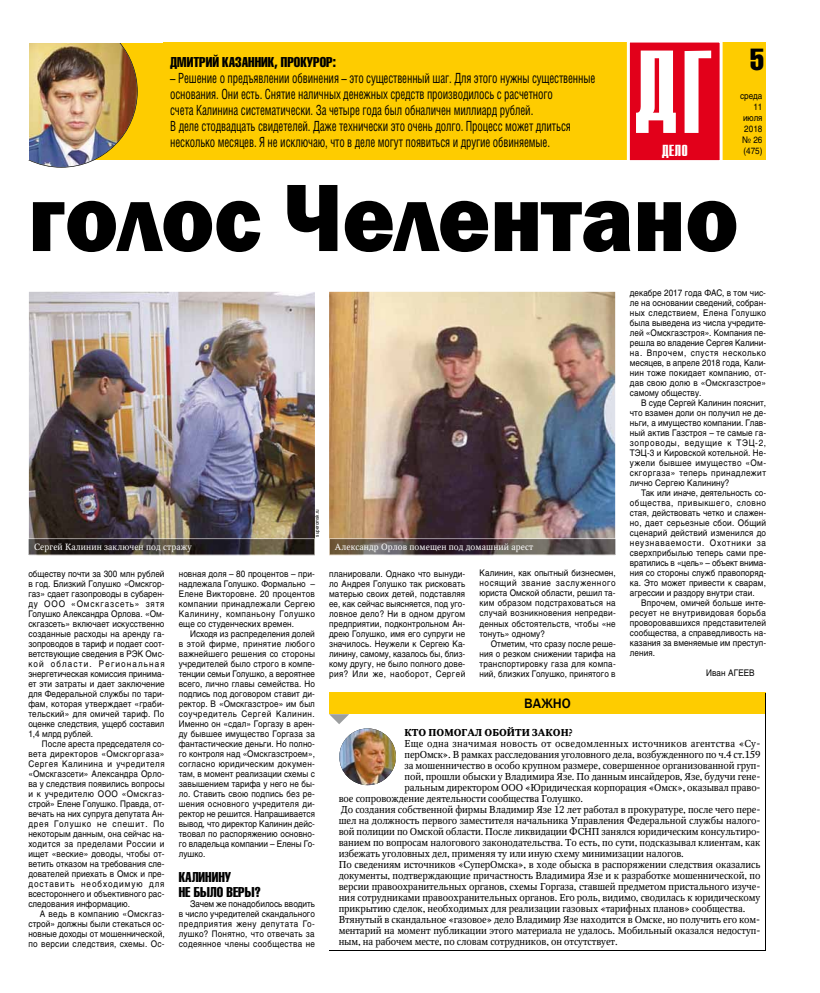
<style>
.page{position:relative;width:820px;height:993px;background:#fff}
.page>*{position:absolute;margin:0;border:0;box-sizing:border-box;transform-origin:0 0}
.t1{font:800 99px "Franklin Gothic";color:#000;scale:.9 1}
.t2{font:30px "Helios Compressed";color:#000}
.t3{font:700 16px "Compact C";color:#fff}
.t4{font:14px/16px "Helios Cond";letter-spacing:-.01em;color:#000;scale:.8 1}
.t5{font:14px/14.8px "Helios Compressed";color:#000}
.t6{font:500 14px "Franklin Gothic";letter-spacing:.01em;color:#000}
.t7{font:10px "Octava";letter-spacing:-.01em;color:#000}
.t8{font:10px "Octava";letter-spacing:.025em;color:#000}
.t9{font:700 10px "Octava";color:#000}
.t10{font:9px/10px "Helios";letter-spacing:.01em;color:#000;text-align:justify;scale:.9 1}
.t11{font:9px "Octava";letter-spacing:.01em;color:#fff}
.t12{font:5px "Helios";color:#000;scale:.9 1}
</style>
<div class="page">
<div style="left:28px;top:43px;width:737px;height:117px;background:#fecc00"></div>
<svg style="left:626px;top:42px;width:96px;height:119px;background:#ed636f"></svg>
<img style="left:28px;top:43px;width:110px;height:124px">
<svg style="left:329px;top:714px;width:20px;height:10px"></svg>
<div style="left:329px;top:692px;width:436px;height:22px;background:#fecc00"></div>
<hr style="left:765px;top:692px;width:1px;height:257px;background:#000">
<hr style="left:329px;top:949px;width:436px;height:1px;background:#000">
<img style="left:29px;top:292px;width:286px;height:246px">
<img style="left:329px;top:292px;width:286px;height:246px">
<img style="left:339px;top:728px;width:57px;height:56px;border-radius:28px">
<svg style="left:28px;top:539px;width:1px;height:16px"></svg>
<img style="left:29px;top:538px;width:286px;height:17px">
<svg style="left:615px;top:538px;width:1px;height:17px"></svg>
<img style="left:329px;top:538px;width:286px;height:17px">
<h3 class="t5" style="left:170px;top:54px;width:167px">ДМИТРИЙ КАЗАННИК, ПРОКУРОР:</h3>
<p class="t4" style="left:170px;top:70px;width:532px">– Решение о предъявлении обвинения – это существенный шаг. Для этого нужны существенные основания. Они есть. Снятие наличных денежных средств производилось с расчетного<br>счета Калинина систематически. За четыре года был обналичен миллиард рублей.<br>В деле стодвадцать свидетелей. Даже технически это очень долго. Процесс может длиться несколько месяцев. Я не исключаю, что в деле могут появиться и другие обвиняемые.</p>
<h3 class="t3" style="left:661px;top:142px;width:28px">Дело</h3>
<h2 class="t2" style="left:749px;top:42px;width:15px">5</h2>
<p class="t10" style="left:739px;top:90px;width:26px;line-height:11px;text-align:right">среда<br>11 июля<br>2018 № 26 (475)</p>
<h1 class="t1" style="left:28px;top:153px;width:790px">голос Челентано</h1>
<p class="t10" style="left:629px;top:287px;width:153px">декабре 2017 года ФАС, в том чис&shy;ле на основании сведений, собран&shy;ных следствием, Елена Голушко была выведена из числа учредите&shy;лей «Омскгазстроя». Компания пе&shy;решла во владение Сергея Калини&shy;на. Впрочем, спустя несколько месяцев, в апреле 2018 года, Кали&shy;нин тоже покидает компанию, от&shy;дав свою долю в «Омскгазстрое» самому обществу.</p>
<p class="t10" style="left:629px;top:397px;width:153px;text-indent:11px">В суде Сергей Калинин пояснит, что взамен доли он получил не де&shy;ньги, а имущество компании. Глав&shy;ный актив Газстроя – те самые га&shy;зопроводы, ведущие к ТЭЦ-2, ТЭЦ-3 и Кировской котельной. Не&shy;ужели бывшее имущество «Ом&shy;скгоргаза» теперь принадлежит лично Сергею Калинину?</p>
<p class="t10" style="left:629px;top:487px;width:153px;text-indent:11px">Так или иначе, деятельность со&shy;общества, привыкшего, словно стая, действовать четко и слажен&shy;но, дает серьезные сбои. Общий сценарий действий изменился до неузнаваемости. Охотники за сверхприбылью теперь сами пре&shy;вратились в «цель» – объект внима&shy;ния со стороны служб правопоряд&shy;ка. Это может привести к сварам, агрессии и раздору внутри стаи.</p>
<p class="t10" style="left:629px;top:597px;width:153px;text-indent:11px">Впрочем, омичей больше инте&shy;ресует не внутривидовая борьба проворовавшихся представителей сообщества, а справедливость на&shy;казания за вменяемые им преступ&shy;ления.</p>
<p class="t10" style="left:705px;top:667px;width:55px">Иван АГЕЕВ</p>
<p class="t12" style="left:314px;top:536px;width:32px;rotate:-90deg">superomsk.ru</p>
<p class="t11" style="left:34px;top:541px;width:159px">Сергей Калинин заключен под стражу</p>
<p class="t11" style="left:335px;top:541px;width:200px">Александр Орлов помещен под домашний арест</p>
<p class="t10" style="left:479px;top:568px;width:153px">Калинин, как опытный бизнесмен, носящий звание заслуженного юриста Омской области, решил та&shy;ким образом подстраховаться на случай возникновения непредви&shy;денных обстоятельств, чтобы «не тонуть» одному?</p>
<p class="t10" style="left:479px;top:638px;width:153px;text-indent:11px">Отметим, что сразу после реше&shy;ния о резком снижении тарифа на транспортировку газа для компа&shy;ний, близких Голушко, принятого в</p>
<p class="t10" style="left:329px;top:568px;width:153px">планировали. Однако что вынуди&shy;ло Андрея Голушко так рисковать матерью своих детей, подставляя ее, как сейчас выясняется, под уго&shy;ловное дело? Ни в одном другом предприятии, подконтрольном Ан&shy;дрею Голушко, имя его супруги не значилось. Неужели к Сергею Ка&shy;линину, самому, казалось бы, близ&shy;кому другу, не было полного дове&shy;рия? Или же, наоборот, Сергей</p>
<p class="t10" style="left:28px;top:568px;width:153px">обществу почти за 300 млн рублей в год. Близкий Голушко «Омскгор&shy;газ» сдает газопроводы в субарен&shy;ду ООО «Омскгазсеть» зятя Голушко Александра Орлова. «Ом&shy;скгазсеть» включает искусственно созданные расходы на аренду га&shy;зопроводов в тариф и подает соот&shy;ветствующие сведения в РЭК Омс&shy;кой области. Региональная энергетическая комиссия принима&shy;ет эти затраты и дает заключение для Федеральной службы по тари&shy;фам, которая утверждает «граби&shy;тельский» для омичей тариф. По оценке следствия, ущерб составил 1,4 млрд рублей.</p>
<p class="t10" style="left:28px;top:738px;width:153px;text-indent:14px">После ареста председателя со&shy;вета директоров «Омскгоргаза» Сергея Калинина и учредителя «Омскгазсети» Александра Орло&shy;ва у следствия появились вопросы и к учредителю ООО «Омскгаз&shy;строй» Елене Голушко. Правда, от&shy;вечать на них супруга депутата Ан&shy;дрея Голушко не спешит. По некоторым данным, она сейчас на&shy;ходится за пределами России и ищет «веские» доводы, чтобы от&shy;ветить отказом на требования сле&shy;дователей приехать в Омск и пре&shy;доставить необходимую для всестороннего и объективного рас&shy;следования информацию.</p>
<p class="t10" style="left:28px;top:908px;width:153px;text-indent:11px">А ведь в компанию «Омскгаз&shy;строй» должны были стекаться ос&shy;новные доходы от мошеннической, по версии следствия, схемы. Ос-</p>
<p class="t10" style="left:179px;top:568px;width:153px">новная доля – 80 процентов – при&shy;надлежала Голушко. Формально – Елене Викторовне. 20 процентов компании принадлежали Сергею Калинину, компаньону Голушко еще со студенческих времен.</p>
<p class="t10" style="left:179px;top:628px;width:153px;text-indent:11px">Исходя из распределения долей в этой фирме, принятие любого важнейшего решения со стороны учредителей было строго в компе&shy;тенции семьи Голушко, а вероятнее всего, лично главы семейства. Но подпись под договором ставит ди&shy;ректор. В «Омскгазстрое» им был соучредитель Сергей Калинин.<br>Именно он «сдал» Горгазу в арен&shy;ду бывшее имущество Горгаза за фантастические деньги. Но полно&shy;го контроля над «Омскгазстроем», согласно юридическим докумен&shy;там, в момент реализации схемы с завышением тарифа у него не бы&shy;ло. Ставить свою подпись без ре&shy;шения основного учредителя ди&shy;ректор не решится. Напрашивается вывод, что директор Калинин дейс&shy;твовал по распоряжению основно&shy;го владельца компании – Елены Го&shy;лушко.</p>
<h3 class="t5" style="left:179px;top:869px;width:84px">КАЛИНИНУ<br>НЕ БЫЛО ВЕРЫ?</h3>
<p class="t10" style="left:179px;top:898px;width:153px;text-indent:11px">Зачем же понадобилось вводить в число учредителей скандального предприятия жену депутата Го&shy;лушко? Понятно, что отвечать за содеянное члены сообщества не</p>
<h3 class="t6" style="left:524px;top:694px;width:48px">ВАЖНО</h3>
<p class="t9" style="left:404px;top:725px;width:169px">КТО ПОМОГАЛ ОБОЙТИ ЗАКОН?</p>
<p class="t8" style="left:404px;top:736px;width:357px">Еще одна значимая новость от осведомленных источников агентства «Су-</p>
<p class="t7" style="left:404px;top:747px;width:357px">перОмск». В рамках расследования уголовного дела, возбужденного по ч.4 ст.159</p>
<p class="t7" style="left:404px;top:758px;width:357px">за мошенничество в особо крупном размере, совершенное организованной груп-</p>
<p class="t7" style="left:404px;top:769px;width:357px">пой, прошли обыски у Владимира Язе. По данным инсайдеров, Язе, будучи гене-</p>
<p class="t7" style="left:404px;top:780px;width:357px">ральным директором ООО «Юридическая корпорация «Омск», оказывал право-</p>
<p class="t7" style="left:338px;top:791px;width:246px">вое сопровождение деятельности сообщества Голушко.</p>
<p class="t7" style="left:341px;top:802px;width:421px">До создания собственной фирмы Владимир Язе 12 лет работал в прокуратуре, после чего пере-</p>
<p class="t7" style="left:338px;top:813px;width:423px">шел на должность первого заместителя начальника Управления Федеральной службы налого-</p>
<p class="t7" style="left:338px;top:824px;width:423px">вой полиции по Омской области. После ликвидации ФСНП занялся юридическим консультиро-</p>
<p class="t7" style="left:338px;top:835px;width:423px">ванием по вопросам налогового законодательства. То есть, по сути, подсказывал клиентам, как</p>
<p class="t7" style="left:338px;top:846px;width:346px">избежать уголовных дел, применяя ту или иную схему минимизации налогов.</p>
<p class="t7" style="left:338px;top:857px;width:423px">По сведениям источников «СуперОмска», в ходе обыска в распоряжении следствия оказались</p>
<p class="t7" style="left:338px;top:868px;width:423px">документы, подтверждающие причастность Владимира Язе и к разработке мошеннической, по</p>
<p class="t7" style="left:338px;top:879px;width:423px">версии правоохранительных органов, схемы Горгаза, ставшей предметом пристального изуче-</p>
<p class="t7" style="left:338px;top:890px;width:423px">ния сотрудниками правоохранительных органов. Его роль, видимо, сводилась к юридическому</p>
<p class="t7" style="left:338px;top:901px;width:408px">прикрытию сделок, необходимых для реализации газовых «тарифных планов» сообщества.</p>
<p class="t7" style="left:338px;top:912px;width:422px">Втянутый в скандальное «газовое» дело Владимир Язе находится в Омске, но получить его ком-</p>
<p class="t7" style="left:338px;top:923px;width:423px">ментарий на момент публикации этого материала не удалось. Мобильный оказался недоступ-</p>
<p class="t7" style="left:338px;top:934px;width:280px">ным, на рабочем месте, по словам сотрудников, он отсутствует.</p>
</div>
